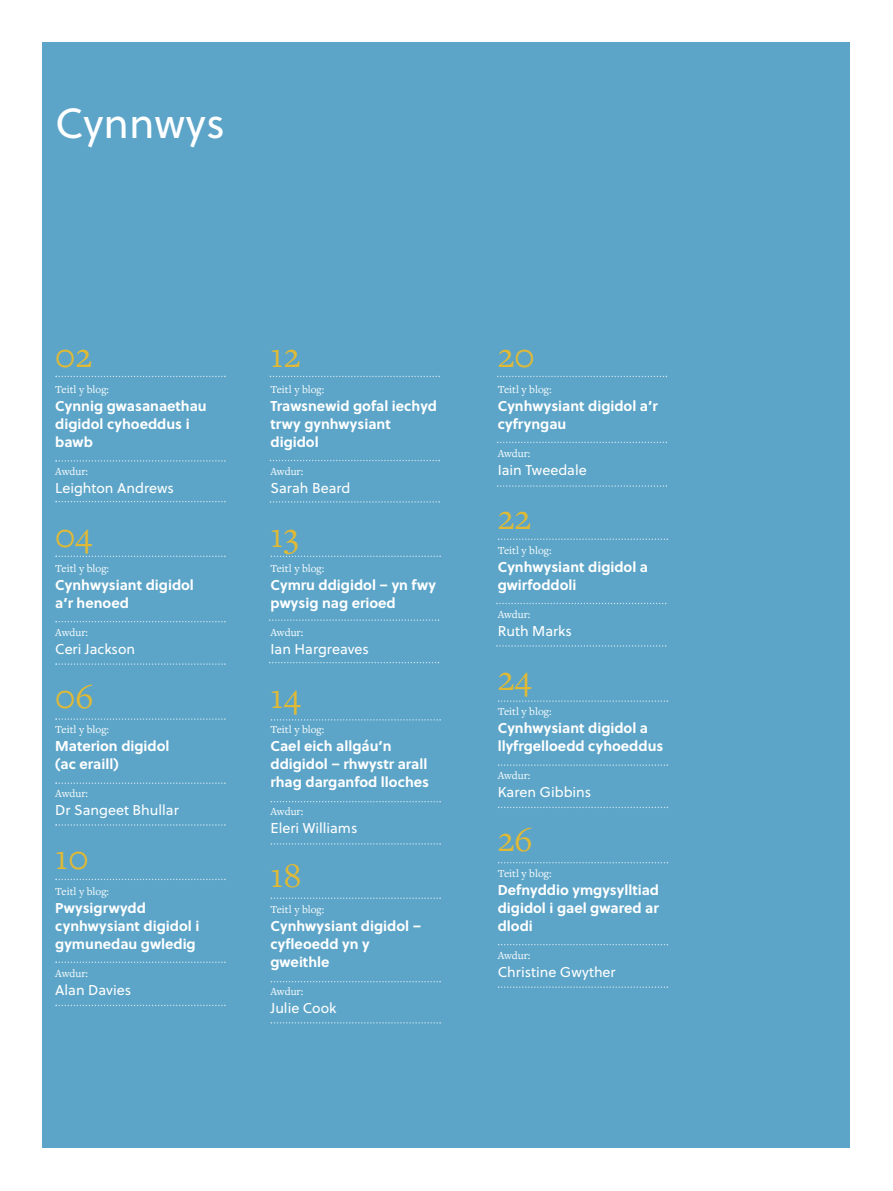
<style>
.page{position:relative;width:893px;height:1191px;background:#fff}
.page>*{position:absolute;margin:0;border:0;box-sizing:border-box;transform-origin:0 0}
.t1{font:42px "Soleil";color:#fff}
.t2{font:36px "Freight Text Pro";color:#e0ba36}
.t3{font:700 14.25px/18px "Soleil";color:#fff}
.t4{font:14.25px "Soleil";color:#fff}
.t5{font:11.25px "Freight Text Pro";color:#fff}
</style>
<div class="page">
<div style="left:43px;top:43px;width:807px;height:1105px;background:#5ca5c8"></div>
<svg style="left:55px;top:460px;width:171px;height:1px"></svg>
<svg style="left:55px;top:501px;width:171px;height:1px"></svg>
<svg style="left:270px;top:501px;width:170px;height:1px"></svg>
<svg style="left:55px;top:376px;width:171px;height:1px"></svg>
<svg style="left:270px;top:376px;width:170px;height:1px"></svg>
<svg style="left:270px;top:460px;width:170px;height:1px"></svg>
<svg style="left:55px;top:555px;width:171px;height:2px"></svg>
<svg style="left:271px;top:555px;width:170px;height:2px"></svg>
<svg style="left:55px;top:621px;width:171px;height:1px"></svg>
<svg style="left:55px;top:663px;width:171px;height:2px"></svg>
<svg style="left:269px;top:619px;width:170px;height:2px"></svg>
<svg style="left:269px;top:662px;width:170px;height:1px"></svg>
<svg style="left:55px;top:718px;width:171px;height:2px"></svg>
<svg style="left:271px;top:719px;width:170px;height:1px"></svg>
<svg style="left:55px;top:782px;width:171px;height:2px"></svg>
<svg style="left:55px;top:824px;width:171px;height:1px"></svg>
<svg style="left:271px;top:801px;width:170px;height:1px"></svg>
<svg style="left:271px;top:843px;width:170px;height:1px"></svg>
<svg style="left:271px;top:897px;width:170px;height:2px"></svg>
<svg style="left:271px;top:981px;width:170px;height:1px"></svg>
<svg style="left:271px;top:1022px;width:170px;height:1px"></svg>
<svg style="left:497px;top:485px;width:170px;height:2px"></svg>
<svg style="left:497px;top:376px;width:170px;height:1px"></svg>
<svg style="left:497px;top:441px;width:170px;height:2px"></svg>
<svg style="left:498px;top:538px;width:170px;height:2px"></svg>
<svg style="left:496px;top:602px;width:170px;height:2px"></svg>
<svg style="left:496px;top:645px;width:170px;height:1px"></svg>
<svg style="left:498px;top:700px;width:170px;height:2px"></svg>
<svg style="left:498px;top:764px;width:170px;height:2px"></svg>
<svg style="left:498px;top:806px;width:170px;height:2px"></svg>
<svg style="left:498px;top:862px;width:170px;height:1px"></svg>
<svg style="left:498px;top:944px;width:170px;height:1px"></svg>
<svg style="left:498px;top:986px;width:170px;height:2px"></svg>
<svg style="left:55px;top:961px;width:171px;height:2px"></svg>
<svg style="left:55px;top:1004px;width:171px;height:2px"></svg>
<svg style="left:55px;top:878px;width:171px;height:2px"></svg>
<h1 class="t1" style="left:55px;top:106px;width:171px">Cynnwys</h1>
<h2 class="t2" style="left:55px;top:334px;width:38px">02</h2>
<p class="t5" style="left:55px;top:382px;width:55px">Teitl y blog:</p>
<p class="t3" style="left:55px;top:398px;width:153px">Cynnig gwasanaethau digidol cyhoeddus i bawb</p>
<p class="t5" style="left:55px;top:464px;width:34px">Awdur:</p>
<p class="t4" style="left:55px;top:482px;width:120px">Leighton Andrews</p>
<h2 class="t2" style="left:55px;top:513px;width:38px">04</h2>
<p class="t5" style="left:55px;top:561px;width:55px">Teitl y blog:</p>
<p class="t3" style="left:55px;top:577px;width:140px">Cynhwysiant digidol a’r henoed</p>
<p class="t5" style="left:55px;top:625px;width:34px">Awdur:</p>
<p class="t4" style="left:55px;top:643px;width:81px">Ceri Jackson</p>
<h2 class="t2" style="left:55px;top:674px;width:40px">06</h2>
<p class="t5" style="left:55px;top:723px;width:55px">Teitl y blog:</p>
<p class="t3" style="left:55px;top:739px;width:116px">Materion digidol (ac eraill)</p>
<p class="t5" style="left:55px;top:786px;width:34px">Awdur:</p>
<p class="t4" style="left:55px;top:804px;width:125px">Dr Sangeet Bhullar</p>
<h2 class="t2" style="left:55px;top:835px;width:35px">10</h2>
<p class="t5" style="left:55px;top:884px;width:55px">Teitl y blog:</p>
<p class="t3" style="left:55px;top:900px;width:146px">Pwysigrwydd cynhwysiant digidol i gymunedau gwledig</p>
<p class="t5" style="left:55px;top:966px;width:34px">Awdur:</p>
<p class="t4" style="left:55px;top:983px;width:77px">Alan Davies</p>
<h2 class="t2" style="left:270px;top:334px;width:31px">12</h2>
<p class="t5" style="left:270px;top:382px;width:55px">Teitl y blog:</p>
<p class="t3" style="left:270px;top:398px;width:168px">Trawsnewid gofal iechyd trwy gynhwysiant digidol</p>
<p class="t5" style="left:270px;top:464px;width:34px">Awdur:</p>
<p class="t4" style="left:270px;top:482px;width:81px">Sarah Beard</p>
<h2 class="t2" style="left:270px;top:513px;width:30px">13</h2>
<p class="t5" style="left:270px;top:561px;width:55px">Teitl y blog:</p>
<p class="t3" style="left:270px;top:577px;width:167px">Cymru ddigidol – yn fwy pwysig nag erioed</p>
<p class="t5" style="left:270px;top:625px;width:34px">Awdur:</p>
<p class="t4" style="left:270px;top:643px;width:100px">Ian Hargreaves</p>
<h2 class="t2" style="left:270px;top:674px;width:31px">14</h2>
<p class="t5" style="left:270px;top:723px;width:55px">Teitl y blog:</p>
<p class="t3" style="left:270px;top:739px;width:160px">Cael eich allgáu’n ddigidol – rhwystr arall rhag darganfod lloches</p>
<p class="t5" style="left:270px;top:804px;width:34px">Awdur:</p>
<p class="t4" style="left:270px;top:822px;width:88px">Eleri Williams</p>
<h2 class="t2" style="left:270px;top:853px;width:32px">18</h2>
<p class="t5" style="left:270px;top:902px;width:55px">Teitl y blog:</p>
<p class="t3" style="left:270px;top:918px;width:152px">Cynhwysiant digidol – cyfleoedd yn y gweithle</p>
<p class="t5" style="left:270px;top:984px;width:34px">Awdur:</p>
<p class="t4" style="left:270px;top:1001px;width:68px">Julie Cook</p>
<h2 class="t2" style="left:498px;top:334px;width:38px">20</h2>
<p class="t5" style="left:498px;top:382px;width:55px">Teitl y blog:</p>
<p class="t3" style="left:498px;top:398px;width:161px">Cynhwysiant digidol a’r cyfryngau</p>
<p class="t5" style="left:498px;top:446px;width:34px">Awdur:</p>
<p class="t4" style="left:498px;top:464px;width:90px">Iain Tweedale</p>
<h2 class="t2" style="left:498px;top:495px;width:35px">22</h2>
<p class="t5" style="left:498px;top:543px;width:55px">Teitl y blog:</p>
<p class="t3" style="left:498px;top:559px;width:152px">Cynhwysiant digidol a gwirfoddoli</p>
<p class="t5" style="left:498px;top:607px;width:34px">Awdur:</p>
<p class="t4" style="left:498px;top:625px;width:76px">Ruth Marks</p>
<h2 class="t2" style="left:498px;top:656px;width:35px">24</h2>
<p class="t5" style="left:498px;top:705px;width:55px">Teitl y blog:</p>
<p class="t3" style="left:498px;top:721px;width:167px">Cynhwysiant digidol a llyfrgelloedd cyhoeddus</p>
<p class="t5" style="left:498px;top:768px;width:34px">Awdur:</p>
<p class="t4" style="left:498px;top:786px;width:95px">Karen Gibbins</p>
<h2 class="t2" style="left:498px;top:817px;width:36px">26</h2>
<p class="t5" style="left:498px;top:866px;width:55px">Teitl y blog:</p>
<p class="t3" style="left:498px;top:882px;width:163px;text-align:justify">Defnyddio ymgysylltiad digidol i gael gwared ar dlodi</p>
<p class="t5" style="left:498px;top:948px;width:34px">Awdur:</p>
<p class="t4" style="left:498px;top:965px;width:119px">Christine Gwyther</p>
</div>
